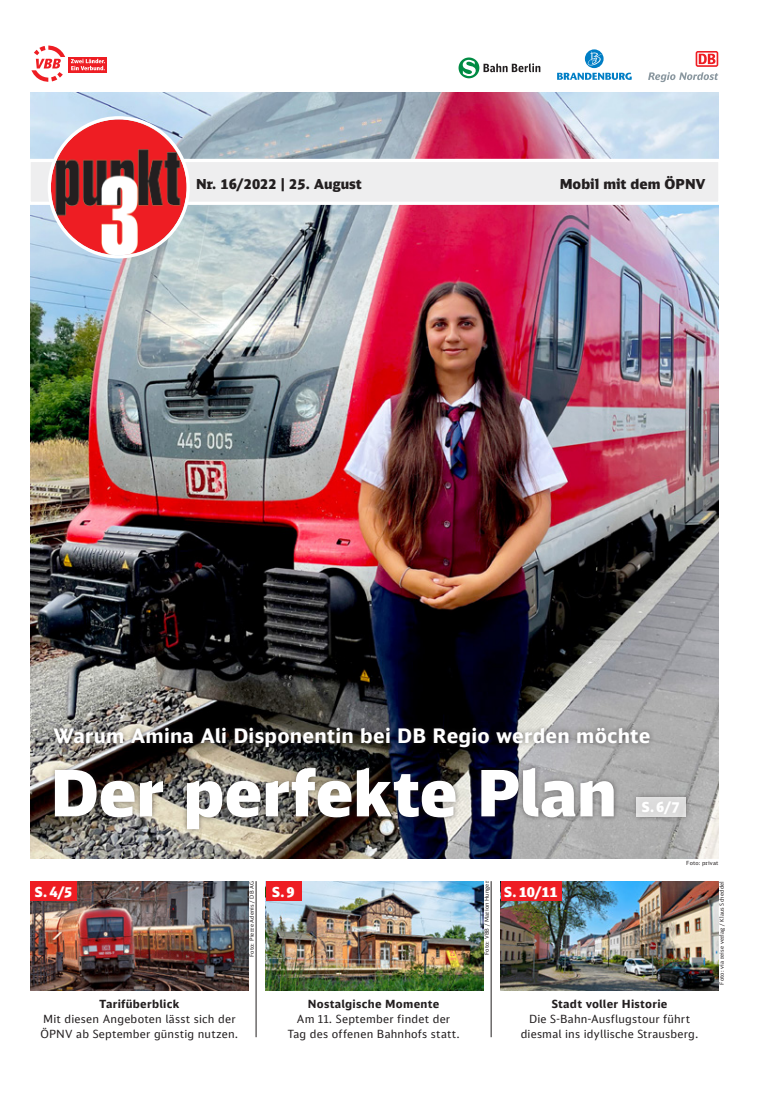
<style>
.page{position:relative;width:762px;height:1117px;background:#fff}
.page>*{position:absolute;margin:0;border:0;box-sizing:border-box;transform-origin:0 0}
.t1{font:900 63.75px "DB Sans Alternate";letter-spacing:-.005em;color:#fff}
.t2{font:700 20px "DB Sans Alternate";letter-spacing:.01em;color:#fff}
.t3{font:900 13.75px "DB Sans";color:#231f20}
.t4{font:900 13.75px "DB Sans";color:#fff}
.t5{font:11.25px/15px "DB Sans Alternate";letter-spacing:.02em;color:#231f20;text-align:center}
.t6{font:5.62px "DB Sans";letter-spacing:.02em;color:#231f20}
.s1{font-weight:700}
</style>
<div class="page">
<img style="left:31px;top:93px;width:687px;height:765px">
<div style="left:48px;top:721px;width:607px;height:31px;background:#231f20;opacity:.55"></div>
<div style="left:49px;top:761px;width:642px;height:73px;background:#231f20;opacity:.55"></div>
<div style="left:636px;top:796px;width:49px;height:20px;background:#dbdbdb"></div>
<svg style="left:30px;top:157px;width:689px;height:49px"></svg>
<img style="left:51px;top:119px;width:136px;height:136px;border-radius:68px">
<div style="left:48px;top:116px;width:142px;height:142px;border:3px solid #fff;border-radius:50%"></div>
<img style="left:266px;top:881px;width:217px;height:109px">
<hr style="left:256px;top:880px;width:1px;height:156px;background:#231f20">
<hr style="left:491px;top:880px;width:1px;height:156px;background:#231f20">
<img style="left:501px;top:881px;width:217px;height:109px">
<img style="left:31px;top:881px;width:217px;height:109px">
<div style="left:31px;top:880px;width:46px;height:20px;background:#ee1d23"></div>
<div style="left:266px;top:880px;width:35px;height:20px;background:#ee1d23"></div>
<div style="left:501px;top:880px;width:60px;height:20px;background:#ee1d23"></div>
<svg style="left:68px;top:66px;width:39px;height:6px"></svg>
<svg style="left:32px;top:45px;width:33px;height:37px"></svg>
<div style="left:68px;top:57px;width:39px;height:9px;background:#ee1d23"></div>
<svg style="left:71px;top:59px;width:34px;height:11px"></svg>
<svg style="left:458px;top:57px;width:82px;height:21px"></svg>
<svg style="left:648px;top:72px;width:70px;height:10px"></svg>
<svg style="left:695px;top:51px;width:23px;height:16px"></svg>
<div style="left:697px;top:53px;width:19px;height:12px;background:#fac8c9"></div>
<svg style="left:699px;top:54px;width:16px;height:10px"></svg>
<svg style="left:557px;top:49px;width:75px;height:31px"></svg>
<p class="t3" style="left:196px;top:175px;width:167px">Nr. 16/2022 | 25. August</p>
<p class="t3" style="left:560px;top:175px;width:147px">Mobil mit dem ÖPNV</p>
<p class="t2" style="left:53px;top:722px;width:599px">Warum Amina Ali Disponentin bei DB Regio werden möchte</p>
<p class="t1" style="left:50px;top:751px;width:568px">Der perfekte Plan</p>
<p class="t4" style="left:642px;top:798px;width:39px">S. 6/7</p>
<p class="t6" style="left:483px;top:954px;width:75px;rotate:-90deg">Foto: VBB / Marion Hunger</p>
<p class="t6" style="left:248px;top:956px;width:77px;rotate:-90deg">Foto: Pierre Adenis / DB AG</p>
<p class="t4" style="left:35px;top:882px;width:39px">S. 4/5</p>
<p class="t4" style="left:272px;top:882px;width:24px">S. 9</p>
<p class="t4" style="left:504px;top:882px;width:55px">S. 10/11</p>
<p class="t6" style="left:686px;top:858px;width:33px">Foto: privat</p>
<p class="t6" style="left:718px;top:984px;width:105px;rotate:-90deg">Foto: via reise verlag / Klaus Scheddel</p>
<p class="t5" style="left:41px;top:996px;width:199px"><span class="s1">Tarifüberblick<br></span>Mit diesen Angeboten lässt sich der<br>ÖPNV ab September günstig nutzen.</p>
<p class="t5" style="left:287px;top:996px;width:174px"><span class="s1">Nostalgische Momente<br></span>Am 11. September findet der<br>Tag des offenen Bahnhofs statt.</p>
<p class="t5" style="left:521px;top:996px;width:179px"><span class="s1">Stadt voller Historie<br></span>Die S-Bahn-Ausflugstour führt diesmal ins idyllische Strausberg.</p>
</div>
